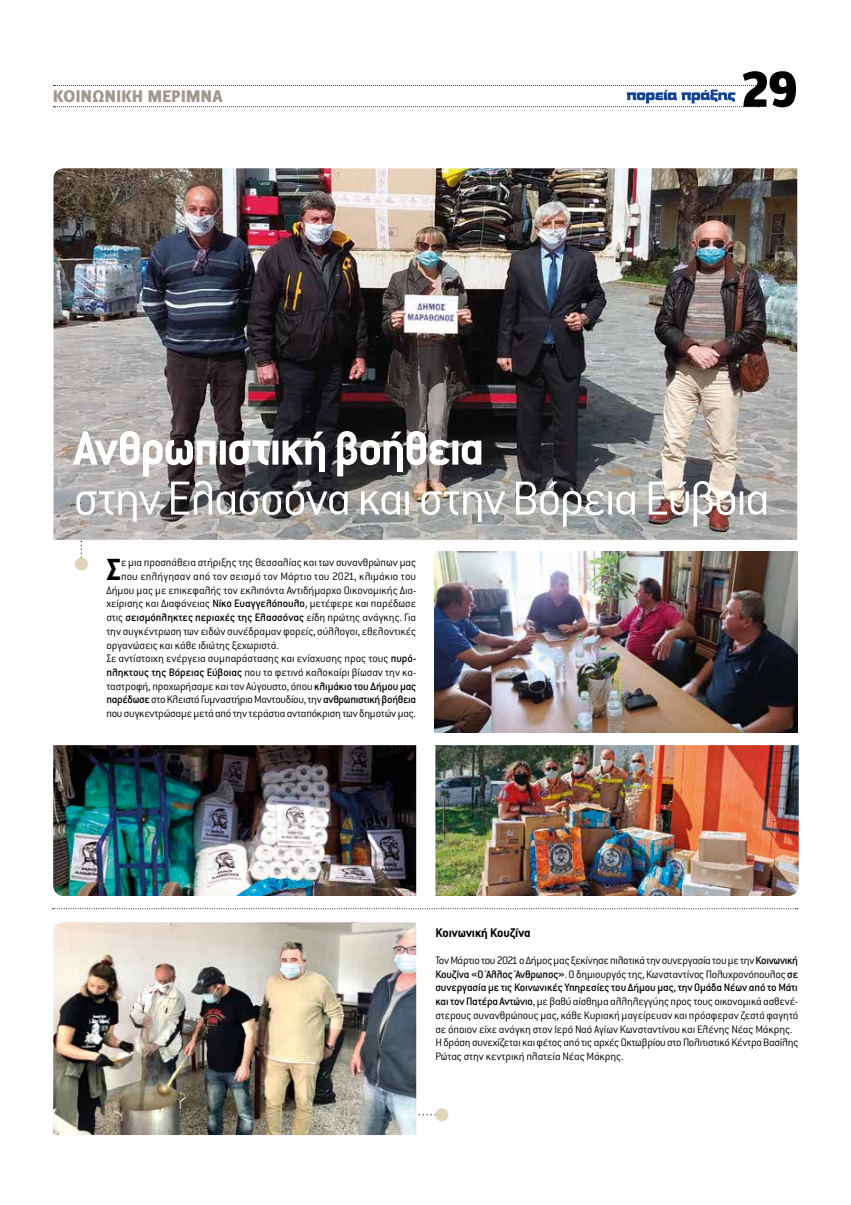
<style>
.page{position:relative;width:851px;height:1205px;background:#fff}
.page>*{position:absolute;margin:0;border:0;box-sizing:border-box;transform-origin:0 0}
.t1{font:800 55px "Zine Sans Dis GR";color:#000}
.t2{font:300 52.5px "Conduit ITC Hel";letter-spacing:-.035em;color:#fff}
.t3{font:700 52.5px "Conduit ITC Hel";letter-spacing:-.035em;color:#fff}
.t4{font:700 33.62px "Conduit ITC Hel";color:#000}
.t5{font:800 17.5px "Zine Sans Dis GR";letter-spacing:.025em;color:#a0988e}
.t6{font:700 13.75px "Conduit ITC Hel";letter-spacing:-.005em;color:#000}
.t7{font:300 11.88px/13.8px "Conduit ITC Hel";letter-spacing:-.005em;color:#000}
.t8{font:500 11.88px "Conduit ITC Hel";color:#000}
.s1{font-weight:500}
.s2{font-weight:300}
</style>
<div class="page">
<svg style="left:53px;top:85px;width:706px;height:22px"></svg>
<div style="left:75px;top:557px;width:13px;height:13px;background:#e0d5bb;border-radius:50%"></div>
<svg style="left:53px;top:908px;width:744px;height:1px"></svg>
<img style="left:434px;top:551px;width:363px;height:181px">
<img style="left:53px;top:745px;width:363px;height:151px">
<img style="left:435px;top:745px;width:363px;height:151px">
<img style="left:53px;top:168px;width:744px;height:372px">
<div style="left:435px;top:1108px;width:13px;height:13px;background:#e0d5bb;border-radius:50%"></div>
<img style="left:53px;top:922px;width:363px;height:213px">
<h3 class="t5" style="left:53px;top:87px;width:171px">ΚΟΙΝΩΝΙΚΗ ΜΕΡΙΜΝΑ</h3>
<h1 class="t1" style="left:741px;top:61px;width:58px">29</h1>
<h2 class="t3" style="left:74px;top:422px;width:412px">Ανθρωπιστική βοήθεια</h2>
<h2 class="t2" style="left:74px;top:472px;width:697px">στην Ελασσόνα και στην Βόρεια Εύβοια</h2>
<h3 class="t4" style="left:106px;top:553px;width:16px">Σ</h3>
<p class="t7" style="left:121px;top:556px;width:296px">ε μια προσπάθεια στήριξης της Θεσσαλίας και των συνανθρώπων μας</p>
<p class="t7" style="left:121px;top:570px;width:296px">που επλήγησαν από τον σεισμό τον Μάρτιο του 2021, κλιμάκιο του</p>
<p class="t7" style="left:106px;top:583px;width:311px">Δήμου μας με επικεφαλής τον εκλιπόντα Αντιδήμαρχο Οικονομικής Δια-</p>
<p class="t7" style="left:106px;top:597px;width:311px">χείρισης και Διαφάνειας <span class="s1">Νίκο Ευαγγελόπουλο</span>, μετέφερε και παρέδωσε</p>
<p class="t8" style="left:106px;top:611px;width:311px"><span class="s2">στις</span> σεισμόπληκτες περιοχές της Ελασσόνας <span class="s2">είδη πρώτης ανάγκης. Για</span></p>
<p class="t7" style="left:106px;top:624px;width:311px">την συγκέντρωση των ειδών συνέδραμαν φορείς, σύλλογοι, εθελοντικές</p>
<p class="t7" style="left:106px;top:638px;width:174px">οργανώσεις και κάθε ιδιώτης ξεχωριστά.</p>
<p class="t7" style="left:106px;top:652px;width:311px">Σε αντίστοιχη ενέργεια συμπαράστασης και ενίσχυσης προς τους <span class="s1">πυρό-</span></p>
<p class="t7" style="left:106px;top:666px;width:311px"><span class="s1">πληκτους της Βόρειας Εύβοιας</span> που το φετινό καλοκαίρι βίωσαν την κα-</p>
<p class="t7" style="left:106px;top:679px;width:311px">ταστροφή, προχωρήσαμε και τον Αύγουστο, όπου <span class="s1">κλιμάκιο του Δήμου μας</span></p>
<p class="t7" style="left:106px;top:693px;width:311px"><span class="s1">παρέδωσε</span> στο Κλειστό Γυμναστήριο Μαντουδίου, την <span class="s1">ανθρωπιστική βοήθεια</span></p>
<p class="t7" style="left:106px;top:707px;width:311px">που συγκεντρώσαμε μετά από την τεράστια ανταπόκριση των δημοτών μας.</p>
<p class="t6" style="left:435px;top:925px;width:97px">Κοινωνική Κουζίνα</p>
<p class="t7" style="left:435px;top:953px;width:364px">Τον Μάρτιο του 2021 ο Δήμος μας ξεκίνησε πιλοτικά την συνεργασία του με την <span class="s1">Κοινωνική Κουζίνα «Ο Άλλος Άνθρωπος»</span>. Ο δημιουργός της, Κωνσταντίνος Πολυχρονόπουλος <span class="s1">σε συνεργασία με τις Κοινωνικές Υπηρεσίες του Δήμου μας, την Ομάδα Νέων από το Μάτι και τον Πατέρα Αντώνιο</span>, με βαθύ αίσθημα αλληλεγγύης προς τους οικονομικά ασθενέ&shy;στερους συνανθρώπους μας, κάθε Κυριακή μαγείρευαν και πρόσφεραν ζεστό φαγητό σε όποιον είχε ανάγκη στον Ιερό Ναό Αγίων Κωνσταντίνου και Ελένης Νέας Μάκρης.<br>Η δράση συνεχίζεται και φέτος από τις αρχές Οκτωβρίου στο Πολιτιστικό Κέντρο Βασίλης Ρώτας στην κεντρική πλατεία Νέας Μάκρης.</p>
</div>
